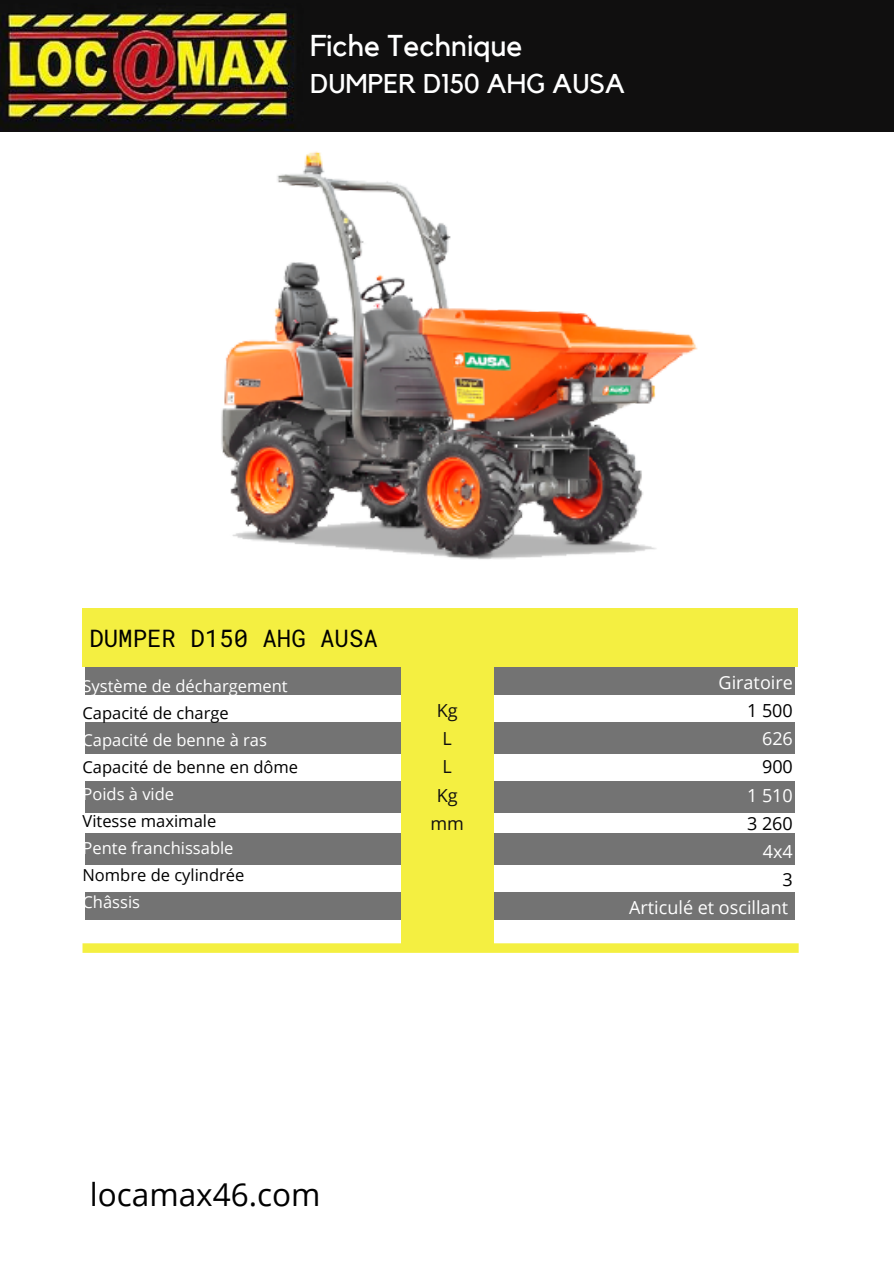
<style>
.page{position:relative;width:894px;height:1264px;background:#fff}
.page>*{position:absolute;margin:0;border:0;box-sizing:border-box;transform-origin:0 0}
.t1{font:31.5px "Open Sans";color:#000}
.t2{font:30px "Kollektif";color:#fff}
.t3{font:27px "Kollektif";color:#fff}
.t4{font:24px "Roboto Mono";color:#000}
.t5{font:18px "Open Sans";color:#fff}
.t6{font:18px "Open Sans";color:#000}
.t7{font:18px/28.2px "Open Sans";color:#100f0f;text-align:center}
.t8{font:16.5px "Open Sans";color:#fff}
.t9{font:16.5px "Open Sans";color:#000}
</style>
<div class="page">
<div style="left:0;top:0;width:893px;height:131px;background:#100f0f"></div>
<img style="left:0;top:9px;width:294px;height:122px">
<div style="left:86px;top:758px;width:708px;height:54px;background:#737373"></div>
<div style="left:85px;top:726px;width:709px;height:54px;background:#fff"></div>
<div style="left:85px;top:699px;width:709px;height:54px;background:#737373"></div>
<div style="left:85px;top:667px;width:709px;height:54px;background:#fff"></div>
<div style="left:85px;top:640px;width:709px;height:54px;background:#737373"></div>
<div style="left:82px;top:608px;width:715px;height:59px;background:#f4ef41"></div>
<div style="left:86px;top:833px;width:708px;height:54px;background:#737373"></div>
<div style="left:86px;top:865px;width:708px;height:54px;background:#fff"></div>
<div style="left:85px;top:893px;width:709px;height:54px;background:#737373"></div>
<div style="left:86px;top:920px;width:708px;height:54px;background:#fff"></div>
<div style="left:401px;top:667px;width:92px;height:280px;background:#f4ef41"></div>
<svg style="left:82px;top:943px;width:716px;height:9px;background:#f4ef46"></svg>
<img style="left:221px;top:151px;width:477px;height:409px">
<h2 class="t2" style="left:310px;top:32px;width:214px">Fiche Technique</h2>
<h3 class="t3" style="left:310px;top:71px;width:316px">DUMPER D150 AHG AUSA</h3>
<h3 class="t4" style="left:89px;top:621px;width:290px">DUMPER D150 AHG AUSA</h3>
<p class="t8" style="left:82px;top:674px;width:207px">Système de déchargement</p>
<p class="t9" style="left:82px;top:701px;width:148px">Capacité de charge</p>
<p class="t8" style="left:82px;top:728px;width:186px">Capacité de benne à ras</p>
<p class="t9" style="left:82px;top:755px;width:217px">Capacité de benne en dôme</p>
<p class="t8" style="left:82px;top:782px;width:93px">Poids à vide</p>
<p class="t9" style="left:82px;top:809px;width:135px">Vitesse maximale</p>
<p class="t8" style="left:82px;top:836px;width:152px">Pente franchissable</p>
<p class="t9" style="left:82px;top:863px;width:163px">Nombre de cylindrée</p>
<p class="t8" style="left:82px;top:890px;width:59px">Châssis</p>
<p class="t7" style="left:430px;top:696px;width:35px">Kg<br>L<br>L<br>Kg mm</p>
<h1 class="t1" style="left:90px;top:1172px;width:232px">locamax46.com</h1>
<p class="t5" style="left:718px;top:669px;width:76px">Giratoire</p>
<p class="t6" style="left:746px;top:697px;width:47px">1 500</p>
<p class="t5" style="left:761px;top:726px;width:32px">626</p>
<p class="t6" style="left:761px;top:754px;width:32px">900</p>
<p class="t5" style="left:746px;top:782px;width:47px">1 510</p>
<p class="t6" style="left:746px;top:810px;width:47px">3 260</p>
<p class="t5" style="left:762px;top:838px;width:31px">4x4</p>
<p class="t6" style="left:782px;top:866px;width:12px">3</p>
<p class="t5" style="left:629px;top:894px;width:160px">Articulé et oscillant</p>
</div>
